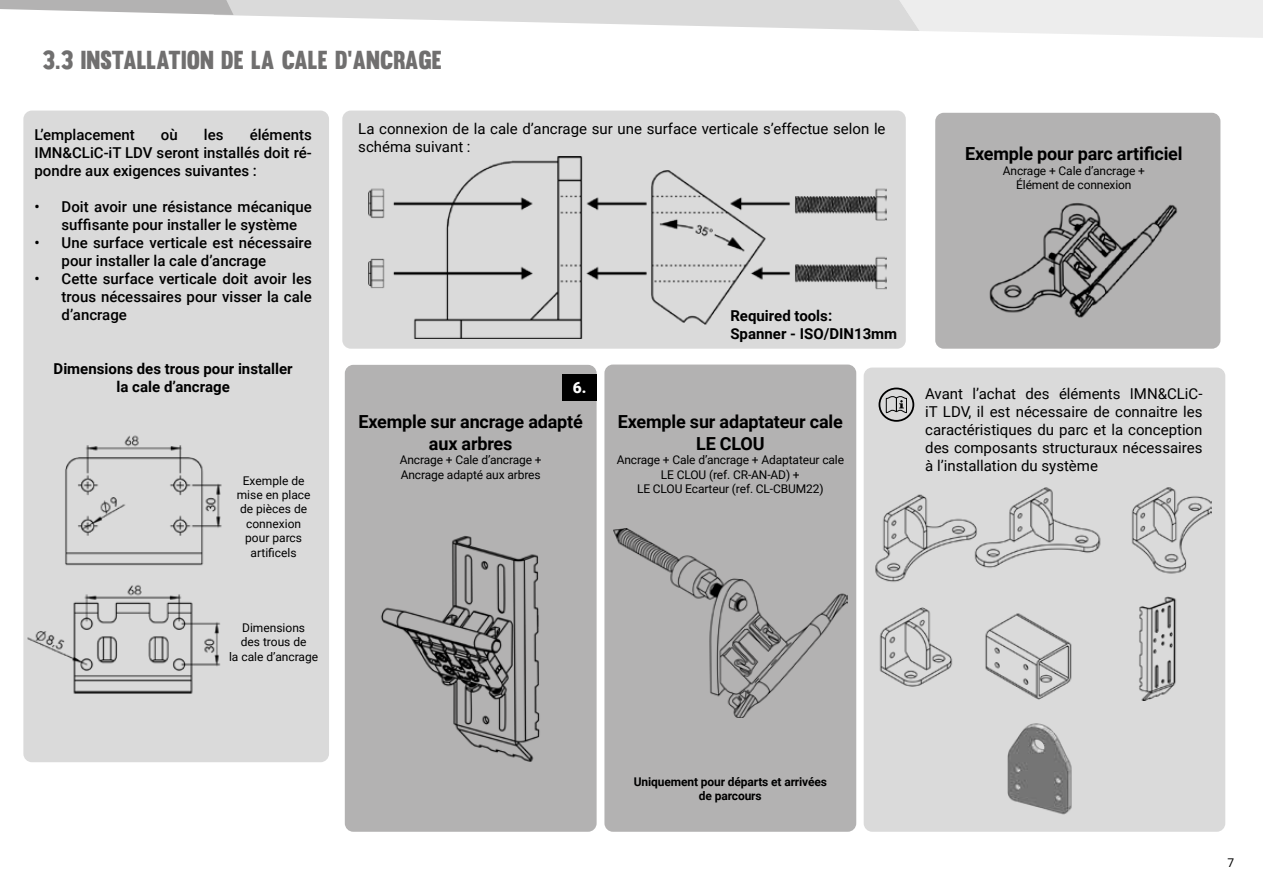
<style>
.page{position:relative;width:1263px;height:893px;background:#fff}
.page>*{position:absolute;margin:0;border:0;box-sizing:border-box;transform-origin:0 0}
.t1{font:25.5px "Muro";color:#706f6f}
.t2{font:700 18px/21.6px "Roboto";letter-spacing:-.01em;color:#000;text-align:center}
.t3{font:900 15.45px "Roboto";color:#fff}
.t4{font:500 15px/18px "Roboto";color:#000;text-align:justify}
.t5{font:15px/18px "Roboto";color:#000}
.t6{font:700 15px/18px "Roboto";color:#000;text-align:center}
.t7{font:12px/14.4px "Roboto";letter-spacing:-.01em;color:#000;text-align:center}
.t8{font:700 12px/14.4px "Roboto";letter-spacing:-.01em;color:#000;text-align:center}
</style>
<div class="page">
<div style="left:23px;top:111px;width:306px;height:651px;background:#dadada;border-radius:9px"></div>
<svg style="left:0;top:0;width:1263px;height:38px"></svg>
<img style="left:23px;top:391px;width:199px;height:344px">
<div style="left:342px;top:111px;width:564px;height:238px;background:#dadada;border-radius:9px"></div>
<div style="left:935px;top:113px;width:285px;height:236px;background:#b3b2b2;border-radius:9px"></div>
<div style="left:864px;top:368px;width:361px;height:464px;background:#dadada;border-radius:9px"></div>
<img style="left:1007px;top:723px;width:65px;height:92px">
<img style="left:368px;top:157px;width:519px;height:181px">
<img style="left:863px;top:459px;width:348px;height:241px">
<img style="left:935px;top:160px;width:285px;height:186px">
<div style="left:878px;top:388px;width:36px;height:34px;border:2px solid #000;border-radius:50%"></div>
<svg style="left:886px;top:396px;width:21px;height:17px"></svg>
<div style="left:345px;top:365px;width:252px;height:467px;background:#b3b2b2;border-radius:9px"></div>
<img style="left:381px;top:536px;width:159px;height:226px">
<div style="left:563px;top:374px;width:34px;height:27px;background:#000"></div>
<div style="left:604px;top:365px;width:252px;height:467px;background:#b3b2b2;border-radius:9px"></div>
<img style="left:613px;top:529px;width:234px;height:188px">
<h1 class="t1" style="left:43px;top:44px;width:401px">3.3 INSTALLATION DE LA CALE D’ANCRAGE</h1>
<p class="t4" style="left:35px;top:125px;width:279px;text-indent:215px">éléments IMN&amp;CLiC-iT LDV seront installés doit ré&shy;pondre aux exigences suivantes :</p>
<p class="t4" style="left:62px;top:197px;width:252px;text-indent:-27px">• Doit avoir une résistance mécanique suffisante pour installer le système</p>
<p class="t4" style="left:62px;top:233px;width:252px;text-indent:-27px">• Une surface verticale est nécessaire pour installer la cale d’ancrage</p>
<p class="t4" style="left:62px;top:269px;width:252px;text-indent:-27px">• Cette surface verticale doit avoir les trous nécessaires pour visser la cale d’ancrage</p>
<p class="t6" style="left:54px;top:359px;width:241px">Dimensions des trous pour installer la cale d’ancrage</p>
<p class="t4" style="left:35px;top:125px;width:102px">L’emplacement</p>
<p class="t4" style="left:161px;top:125px;width:18px">où</p>
<p class="t4" style="left:204px;top:125px;width:21px">les</p>
<p class="t7" style="left:237px;top:473px;width:75px">Exemple de mise en place de pièces de connexion pour parcs artificels</p>
<p class="t7" style="left:229px;top:620px;width:91px">Dimensions<br>des trous de<br>la cale d’ancrage</p>
<p class="t5" style="left:358px;top:119px;width:529px">La connexion de la cale d’ancrage sur une surface verticale s’effectue selon le schéma suivant :</p>
<p class="t3" style="left:573px;top:377px;width:15px">6.</p>
<p class="t2" style="left:358px;top:410px;width:226px">Exemple sur ancrage adapté aux arbres</p>
<p class="t7" style="left:400px;top:452px;width:144px;text-align:left">Ancrage + Cale d’ancrage +<br>Ancrage adapté aux arbres</p>
<p class="t6" style="left:730px;top:306px;width:168px;text-align:left">Required tools:<br>Spanner - ISO/DIN13mm</p>
<p class="t2" style="left:618px;top:410px;width:227px">Exemple sur adaptateur cale<br>LE CLOU</p>
<p class="t7" style="left:617px;top:452px;width:229px">Ancrage + Cale d’ancrage + Adaptateur cale<br>LE CLOU (ref. CR-AN-AD) +<br>LE CLOU Ecarteur (ref. CL-CBUM22)</p>
<p class="t2" style="left:965px;top:142px;width:219px">Exemple pour parc artificiel</p>
<p class="t7" style="left:1003px;top:163px;width:144px">Ancrage + Cale d’ancrage +<br>Élément de connexion</p>
<p class="t5" style="left:925px;top:384px;width:279px;text-align:justify">Avant l’achat des éléments IMN&amp;CLiC&shy;iT LDV, il est nécessaire de connaitre les caractéristiques du parc et la conception des composants structuraux nécessaires à l’installation du système</p>
<p class="t8" style="left:634px;top:774px;width:195px">Uniquement pour départs et arrivées de parcours</p>
<p class="t7" style="left:1227px;top:855px;width:8px">7</p>
</div>
